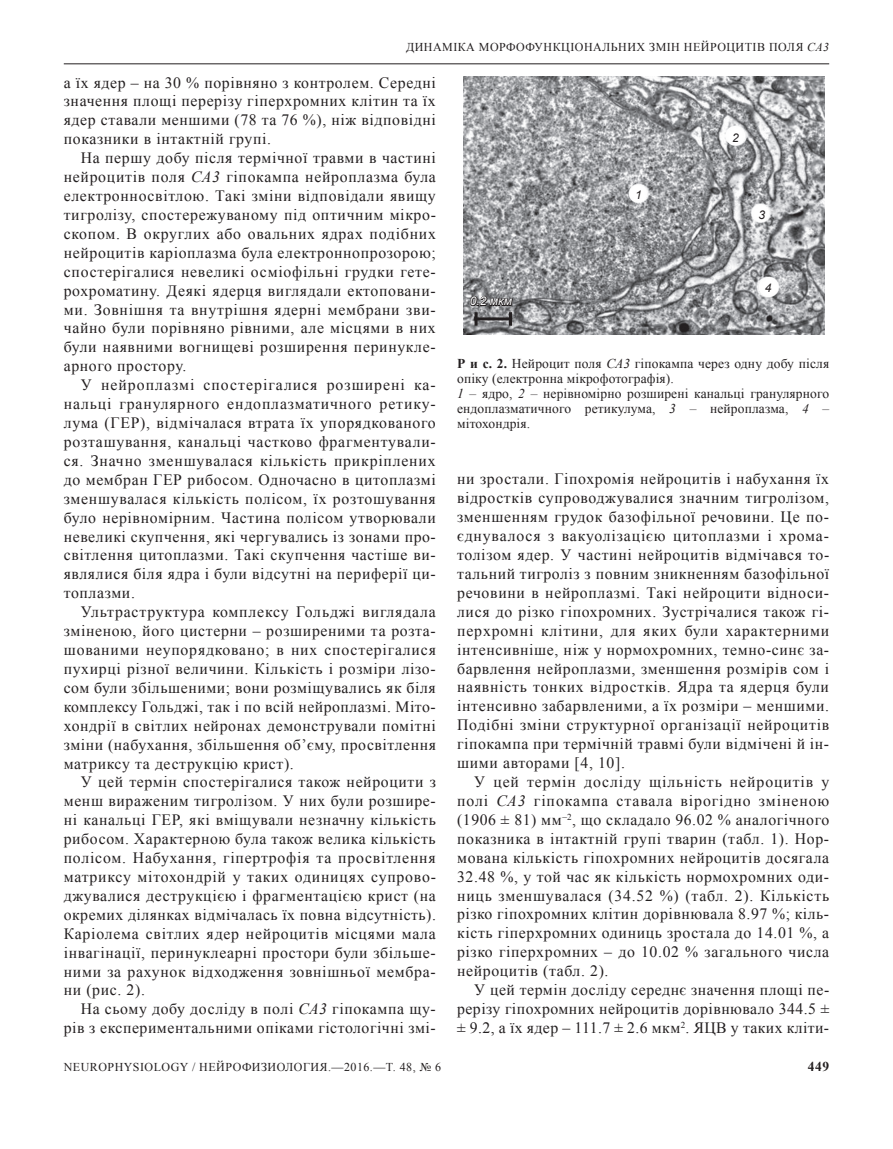
<style>
.page{position:relative;width:893px;height:1149px;background:#fff}
.page>*{position:absolute;margin:0;border:0;box-sizing:border-box;transform-origin:0 0}
.t1{font:15.75px/18.9px "Times New Roman";letter-spacing:.04em;color:#231f20;text-align:justify}
.t2{font:13.5px/15px "Times New Roman";letter-spacing:.01em;color:#231f20}
.t3{font:700 13.5px "Times New Roman";color:#231f20}
.t4{font:12px "Times New Roman";letter-spacing:.04em;color:#231f20}
.t5{font:italic 12px "Arial";color:#fff}
.t6{font:italic 12px "Arial";color:#231f20}
.s1{font-style:italic}
.s2{font-weight:700}
</style>
<div class="page">
<hr style="left:64px;top:63px;width:765px;height:1px;background:#231f20">
<img style="left:463px;top:77px;width:362px;height:258px">
<svg style="left:469px;top:291px;width:45px;height:34px;background:#747376"></svg>
<p class="t4" style="left:406px;top:38px;width:425px">ДИНАМІКА МОРФОФУНКЦІОНАЛЬНИХ ЗМІН НЕЙРОЦИТІВ ПОЛЯ <span class="s1">СА3</span></p>
<p class="t1" style="left:64px;top:72px;width:374px">а їх ядер – на 30 % порівняно з контролем. Середні значення площі перерізу гіперхромних клітин та їх ядер ставали меншими (78 та 76 %), ніж відповідні показники в інтактній групі.</p>
<p class="t1" style="left:64px;top:148px;width:374px;text-indent:17px">На першу добу після термічної травми в частині нейроцитів поля <span class="s1">СА3</span> гіпокампа нейроплазма була електронносвітлою. Такі зміни відповідали явищу тигролізу, спостережуваному під оптичним мікро&shy;скопом. В округлих або овальних ядрах подібних нейроцитів каріоплазма була електроннопрозорою; спостерігалися невеликі осміофільні грудки гете&shy;рохроматину. Деякі ядерця виглядали ектоповани&shy;ми. Зовнішня та внутрішня ядерні мембрани зви&shy;чайно були порівняно рівними, але місцями в них були наявними вогнищеві розширення перинукле&shy;арного простору.</p>
<p class="t1" style="left:64px;top:375px;width:374px;text-indent:17px">У нейроплазмі спостерігалися розширені ка&shy;нальці гранулярного ендоплазматичного ретику&shy;лума (ГЕР), відмічалася втрата їх упорядкованого розташування, канальці частково фрагментували&shy;ся. Значно зменшувалася кількість прикріплених до мембран ГЕР рибосом. Одночасно в цитоплазмі зменшувалася кількість полісом, їх розтошування було нерівномірним. Частина полісом утворювали невеликі скупчення, які чергувались із зонами про&shy;світлення цитоплазми. Такі скупчення частіше ви&shy;являлися біля ядра і були відсутні на периферії ци&shy;топлазми.</p>
<p class="t1" style="left:64px;top:601px;width:374px;text-indent:17px">Ультраструктура комплексу Гольджі виглядала зміненою, його цистерни – розширеними та розта&shy;шованими неупорядковано; в них спостерігалися пухирці різної величини. Кількість і розміри лізо&shy;сом були збільшеними; вони розміщувались як біля комплексу Гольджі, так і по всій нейроплазмі. Міто&shy;хондрії в світлих нейронах демонстрували помітні зміни (набухання, збільшення об’єму, просвітлення матриксу та деструкцію крист).</p>
<p class="t1" style="left:64px;top:772px;width:374px;text-indent:17px">У цей термін спостерігалися також нейроцити з менш вираженим тигролізом. У них були розшире&shy;ні канальці ГЕР, які вміщували незначну кількість рибосом. Характерною була також велика кількість полісом. Набухання, гіпертрофія та просвітлення матриксу мітохондрій у таких одиницях супрово&shy;джувалися деструкцією і фрагментацією крист (на окремих ділянках відмічалась їх повна відсутність).<br>Каріолема світлих ядер нейроцитів місцями мала інвагінації, перинуклеарні простори були збільше&shy;ними за рахунок відходження зовнішньої мембра&shy;ни (рис. 2).</p>
<p class="t1" style="left:64px;top:998px;width:374px;text-align:right">На сьому добу досліду в полі <span class="s1">СА3</span> гіпокампа щу&shy;рів з експериментальними опіками гістологічні змі-</p>
<p class="t6" style="left:732px;top:129px;width:8px">2</p>
<p class="t6" style="left:635px;top:186px;width:8px">1</p>
<p class="t6" style="left:758px;top:206px;width:8px">3</p>
<p class="t6" style="left:765px;top:280px;width:8px">4</p>
<p class="t5" style="left:470px;top:293px;width:44px">0.2 мкм</p>
<p class="t2" style="left:457px;top:355px;width:374px"><span class="s2">Р и с. 2.</span> Нейроцит поля <span class="s1">СА3</span> гіпокампа через одну добу після опіку (електронна мікрофотографія).<br><span class="s1">1 –</span> ядро, <span class="s1">2 –</span> нерівномірно розширені канальці гранулярного ендоплазматичного ретикулума, <span class="s1">3 –</span> нейроплазма, <span class="s1">4 – </span>мітохондрія.</p>
<p class="t1" style="left:457px;top:469px;width:374px">ни зростали. Гіпохромія нейроцитів і набухання їх відростків супроводжувалися значним тигролізом, зменшенням грудок базофільної речовини. Це по&shy;єднувалося з вакуолізацією цитоплазми і хрома&shy;толізом ядер. У частині нейроцитів відмічався то&shy;тальний тигроліз з повним зникненням базофільної речовини в нейроплазмі. Такі нейроцити відноси&shy;лися до різко гіпохромних. Зустрічалися також гі&shy;перхромні клітини, для яких були характерними інтенсивніше, ніж у нормохромних, темно-синє за&shy;барвлення нейроплазми, зменшення розмірів сом і наявність тонких відростків. Ядра та ядерця були інтенсивно забарвленими, а їх розміри – меншими.<br>Подібні зміни структурної організації нейроцитів гіпокампа при термічній травмі були відмічені й ін&shy;шими авторами [4, 10].</p>
<p class="t1" style="left:457px;top:771px;width:374px;text-indent:17px">У цей термін досліду щільність нейроцитів у полі <span class="s1">СА3</span> гіпокампа ставала вірогідно зміненою (1906 ± 81) мм<sup>–2</sup>, що складало 96.02 % аналогічного показника в інтактній групі тварин (табл. 1). Нор&shy;мована кількість гіпохромних нейроцитів досягала 32.48 %, у той час як кількість нормохромних оди&shy;ниць зменшувалася (34.52 %) (табл. 2). Кількість різко гіпохромних клітин дорівнювала 8.97 %; кіль&shy;кість гіперхромних одиниць зростала до 14.01 %, а різко гіперхромних – до 10.02 % загального числа нейроцитів (табл. 2).</p>
<p class="t1" style="left:457px;top:979px;width:374px;text-indent:17px">У цей термін досліду середнє значення площі пе&shy;рерізу гіпохромних нейроцитів дорівнювало 344.5 ± ± 9.2, а їх ядер – 111.7 ± 2.6 мкм<sup>2</sup>. ЯЦВ у таких кліти-</p>
<p class="t4" style="left:64px;top:1057px;width:379px">NEUROPHYSIOLOGY / НЕЙРОФИЗИОЛОГИЯ.—2016.—T. 48, № 6</p>
<p class="t3" style="left:808px;top:1056px;width:23px">449</p>
</div>
